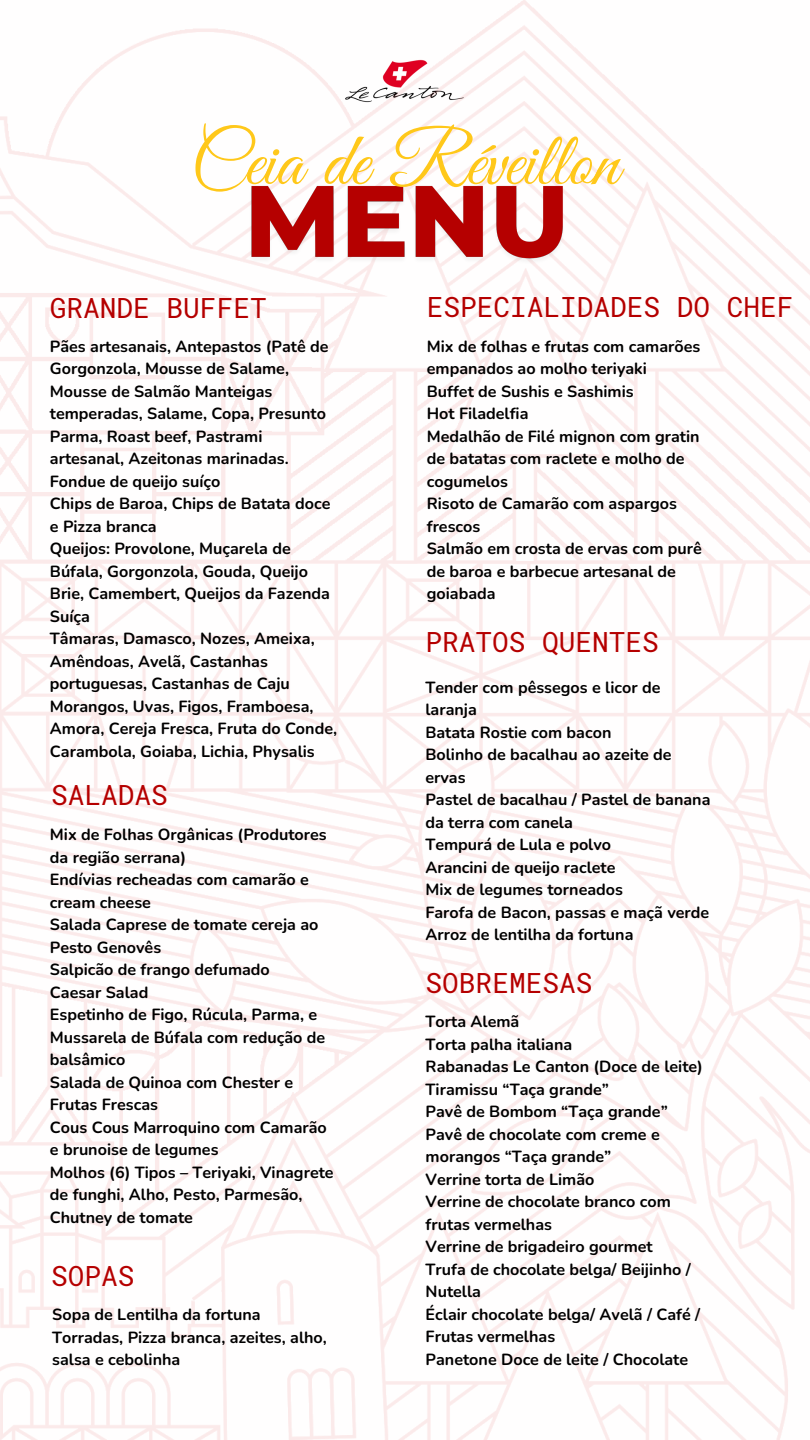
<style>
.page{position:relative;width:810px;height:1440px;background:#fff}
.page>*{position:absolute;margin:0;border:0;box-sizing:border-box;transform-origin:0 0}
.t1{font:75.7px "Great Vibes";color:#ffc81a}
.t2{font:27.8px "Roboto Mono";color:#b50000}
.t3{font:700 16.1px/22.5px "Nunito";color:#000}
</style>
<div class="page">
<img style="left:0;top:0;width:810px;height:1440px">
<img style="left:245px;top:158px;width:325px;height:124px">
<p class="t1" style="left:191px;top:120px;width:430px">Ceia de Réveillon</p>
<h3 class="t2" style="left:50px;top:289px;width:218px">GRANDE BUFFET</h3>
<h2 class="t2" style="left:427px;top:288px;width:368px">ESPECIALIDADES DO CHEF</h2>
<h3 class="t3" style="left:427px;top:335px;width:275px">Mix de folhas e frutas com camarões empanados ao molho teriyaki</h3>
<p class="t3" style="left:427px;top:380px;width:208px">Buffet de Sushis e Sashimis</p>
<p class="t3" style="left:427px;top:403px;width:103px">Hot Filadelfia</p>
<p class="t3" style="left:427px;top:425px;width:274px">Medalhão de Filé mignon com gratin de batatas com raclete e molho de cogumelos</p>
<p class="t3" style="left:427px;top:493px;width:252px">Risoto de Camarão com aspargos frescos</p>
<p class="t3" style="left:427px;top:538px;width:277px">Salmão em crosta de ervas com purê de baroa e barbecue artesanal de goiabada</p>
<p class="t3" style="left:50px;top:335px;width:280px">Pães artesanais, Antepastos (Patê de<br>Gorgonzola, Mousse de Salame,<br>Mousse de Salmão Manteigas temperadas, Salame, Copa, Presunto<br>Parma, Roast beef, Pastrami artesanal, Azeitonas marinadas.</p>
<h3 class="t3" style="left:50px;top:470px;width:172px">Fondue de queijo suíço</h3>
<p class="t3" style="left:50px;top:493px;width:282px">Chips de Baroa, Chips de Batata doce e Pizza branca</p>
<p class="t3" style="left:50px;top:538px;width:282px">Queijos: Provolone, Muçarela de<br>Búfala, Gorgonzola, Gouda, Queijo<br>Brie, Camembert, Queijos da Fazenda<br>Suíça</p>
<p class="t3" style="left:50px;top:628px;width:266px">Tâmaras, Damasco, Nozes, Ameixa,<br>Amêndoas, Avelã, Castanhas portuguesas, Castanhas de Caju</p>
<p class="t3" style="left:50px;top:695px;width:289px">Morangos, Uvas, Figos, Framboesa,<br>Amora, Cereja Fresca, Fruta do Conde,<br>Carambola, Goiaba, Lichia, Physalis</p>
<p class="t2" style="left:51px;top:776px;width:118px">SALADAS</p>
<p class="t3" style="left:50px;top:824px;width:278px">Mix de Folhas Orgânicas (Produtores da região serrana)</p>
<p class="t3" style="left:50px;top:869px;width:261px">Endívias recheadas com camarão e cream cheese</p>
<p class="t3" style="left:50px;top:914px;width:270px">Salada Caprese de tomate cereja ao<br>Pesto Genovês</p>
<p class="t3" style="left:50px;top:959px;width:222px">Salpicão de frango defumado</p>
<h3 class="t3" style="left:50px;top:981px;width:100px">Caesar Salad</h3>
<p class="t3" style="left:50px;top:1004px;width:277px">Espetinho de Figo, Rúcula, Parma, e<br>Mussarela de Búfala com redução de balsâmico</p>
<p class="t3" style="left:50px;top:1071px;width:245px">Salada de Quinoa com Chester e<br>Frutas Frescas</p>
<p class="t3" style="left:50px;top:1116px;width:279px">Cous Cous Marroquino com Camarão e brunoise de legumes</p>
<p class="t3" style="left:50px;top:1161px;width:285px">Molhos (6) Tipos – Teriyaki, Vinagrete de funghi, Alho, Pesto, Parmesão,<br>Chutney de tomate</p>
<p class="t2" style="left:51px;top:1256px;width:85px">SOPAS</p>
<p class="t3" style="left:52px;top:1304px;width:210px">Sopa de Lentilha da fortuna</p>
<p class="t3" style="left:52px;top:1326px;width:276px">Torradas, Pizza branca, azeites, alho, salsa e cebolinha</p>
<p class="t2" style="left:425px;top:623px;width:235px">PRATOS QUENTES</p>
<h3 class="t3" style="left:425px;top:676px;width:237px">Tender com pêssegos e licor de laranja</h3>
<p class="t3" style="left:425px;top:721px;width:188px">Batata Rostie com bacon</p>
<p class="t3" style="left:425px;top:744px;width:248px">Bolinho de bacalhau ao azeite de ervas</p>
<p class="t3" style="left:425px;top:789px;width:287px">Pastel de bacalhau / Pastel de banana da terra com canela</p>
<p class="t3" style="left:425px;top:834px;width:187px">Tempurá de Lula e polvo</p>
<p class="t3" style="left:425px;top:856px;width:192px">Arancini de queijo raclete</p>
<p class="t3" style="left:425px;top:879px;width:199px">Mix de legumes torneados</p>
<p class="t3" style="left:425px;top:901px;width:285px">Farofa de Bacon, passas e maçã verde</p>
<p class="t3" style="left:425px;top:924px;width:210px">Arroz de lentilha da fortuna</p>
<p class="t2" style="left:426px;top:964px;width:168px">SOBREMESAS</p>
<h3 class="t3" style="left:426px;top:1011px;width:95px">Torta Alemã</h3>
<p class="t3" style="left:426px;top:1033px;width:148px">Torta palha italiana</p>
<p class="t3" style="left:426px;top:1056px;width:279px">Rabanadas Le Canton (Doce de leite)</p>
<p class="t3" style="left:426px;top:1078px;width:185px">Tiramissu “Taça grande”</p>
<p class="t3" style="left:426px;top:1101px;width:244px">Pavê de Bombom “Taça grande”</p>
<p class="t3" style="left:426px;top:1123px;width:236px">Pavê de chocolate com creme e morangos “Taça grande”</p>
<p class="t3" style="left:426px;top:1168px;width:170px">Verrine torta de Limão</p>
<p class="t3" style="left:426px;top:1191px;width:247px">Verrine de chocolate branco com frutas vermelhas</p>
<p class="t3" style="left:426px;top:1236px;width:229px">Verrine de brigadeiro gourmet</p>
<p class="t3" style="left:426px;top:1258px;width:267px">Trufa de chocolate belga/ Beijinho /<br>Nutella</p>
<p class="t3" style="left:426px;top:1303px;width:276px">Éclair chocolate belga/ Avelã / Café /<br>Frutas vermelhas</p>
<p class="t3" style="left:426px;top:1348px;width:264px">Panetone Doce de leite / Chocolate</p>
</div>
